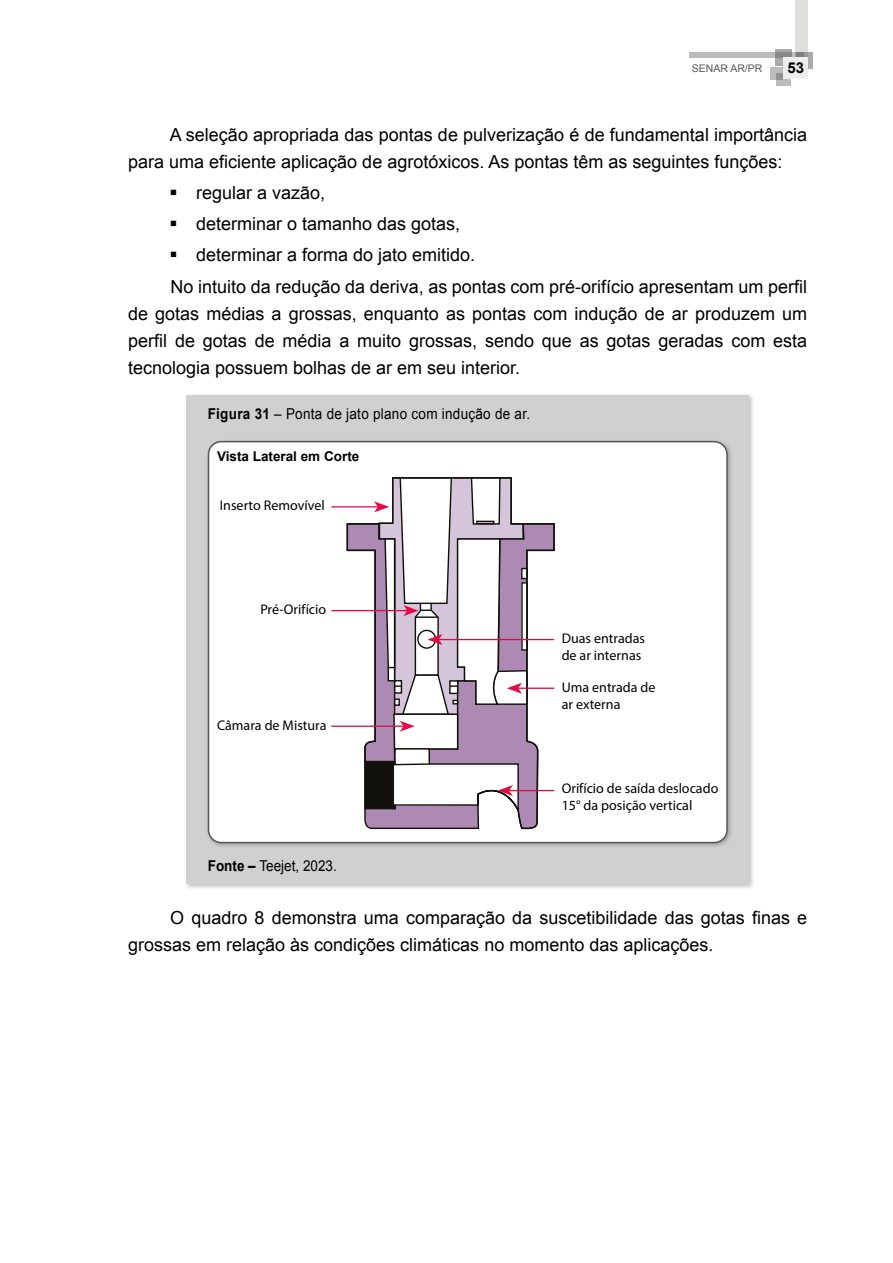
<style>
.page{position:relative;width:893px;height:1263px;background:#fff}
.page>*{position:absolute;margin:0;border:0;box-sizing:border-box;transform-origin:0 0}
.t1{font:18px/27px "Arial";color:#000}
.t2{font:15px "Arial";letter-spacing:.02em;color:#000;scale:.9 1}
.t3{font:15px "Arial";color:#000;scale:.9 1}
.t4{font:700 15px "Arial";color:#000}
.t5{font:14.1px/16.8px "Myriad Pro";color:#000}
.t6{font:700 13.5px "Arial";color:#000}
.t7{font:10.5px "Arial";color:#575756}
.s1{font-weight:700}
</style>
<div class="page">
<svg style="left:776px;top:73px;width:15px;height:12px"></svg>
<svg style="left:770px;top:67px;width:12px;height:12px"></svg>
<div style="left:796px;top:52px;width:17px;height:16px;background:#ababaa"></div>
<svg style="left:775px;top:50px;width:17px;height:16px"></svg>
<svg style="left:689px;top:52px;width:107px;height:6px"></svg>
<svg style="left:796px;top:0;width:12px;height:58px"></svg>
<div style="left:784px;top:58px;width:24px;height:21px;background:#ededed"></div>
<div style="left:184px;top:393px;width:570px;height:496px;background:#000;opacity:.25"></div>
<div style="left:186px;top:395px;width:563px;height:489px;background:#d0d0d0"></div>
<div style="left:205px;top:439px;width:528px;height:409px;background:#000;opacity:.25"></div>
<div style="left:208px;top:442px;width:519px;height:400px;background:#fff;border-radius:13px"></div>
<hr style="left:331px;top:725px;width:72px;height:2px;background:#e40844">
<hr style="left:331px;top:610px;width:76px;height:1px;background:#e40844">
<hr style="left:331px;top:506px;width:47px;height:1px;background:#e40844">
<svg style="left:346px;top:477px;width:209px;height:353px"></svg>
<div style="left:208px;top:441px;width:520px;height:402px;border:2px solid #575756;border-radius:13px"></div>
<p class="t7" style="left:692px;top:61px;width:72px">SENAR AR/PR</p>
<p class="t4" style="left:787px;top:57px;width:18px">53</p>
<p class="t1" style="left:128px;top:121px;width:680px;text-indent:42px">A seleção apropriada das pontas de pulverização é de fundamental importância para uma eficiente aplicação de agrotóxicos. As pontas têm as seguintes funções:</p>
<p class="t1" style="left:196px;top:179px;width:131px">regular a vazão,</p>
<p class="t1" style="left:196px;top:211px;width:266px">determinar o tamanho das gotas,</p>
<p class="t1" style="left:196px;top:242px;width:281px">determinar a forma do jato emitido.</p>
<p class="t1" style="left:171px;top:273px;width:638px">No intuito da redução da deriva, as pontas com pré-orifício apresentam um perfil</p>
<p class="t1" style="left:128px;top:300px;width:681px;text-align:justify">de gotas médias a grossas, enquanto as pontas com indução de ar produzem um perfil de gotas de média a muito grossas, sendo que as gotas geradas com esta tecnologia possuem bolhas de ar em seu interior.</p>
<p class="t2" style="left:208px;top:404px;width:360px"><span class="s1">Figura 31</span> – Ponta de jato plano com indução de ar.</p>
<p class="t6" style="left:217px;top:447px;width:144px">Vista Lateral em Corte</p>
<p class="t5" style="left:220px;top:497px;width:107px">Inserto Removível</p>
<p class="t5" style="left:260px;top:600px;width:67px">Pré-Orifício</p>
<p class="t5" style="left:217px;top:716px;width:111px">Câmara de Mistura</p>
<p class="t5" style="left:562px;top:629px;width:85px">Duas entradas de ar internas</p>
<p class="t5" style="left:562px;top:679px;width:95px">Uma entrada de ar externa</p>
<p class="t5" style="left:562px;top:779px;width:158px">Orifício de saída deslocado<br>15° da posição vertical</p>
<p class="t3" style="left:208px;top:856px;width:145px"><span class="s1">Fonte –</span> Teejet, 2023.</p>
<p class="t1" style="left:128px;top:904px;width:681px;text-indent:42px">O quadro 8 demonstra uma comparação da suscetibilidade das gotas finas e grossas em relação às condições climáticas no momento das aplicações.</p>
</div>
